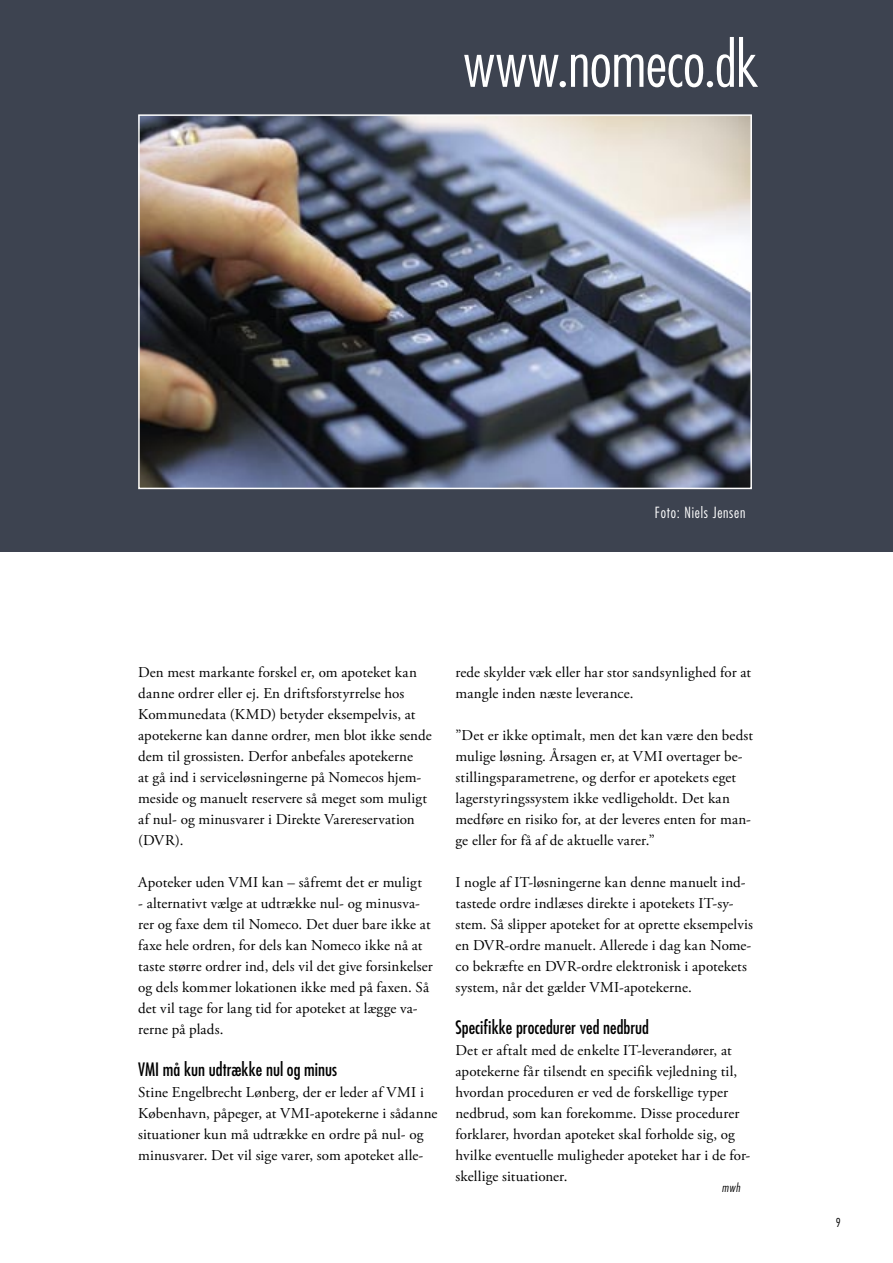
<style>
.page{position:relative;width:893px;height:1263px;background:#fff}
.page>*{position:absolute;margin:0;border:0;box-sizing:border-box;transform-origin:0 0}
.Brød_forside{font:300 condensed 62.4px "Futura";letter-spacing:-.01em;color:#fff}
.mellemrubrik{font:condensed 18px "Futura";color:#000}
.Brød_forside-2{font:15px/21px "Adobe Garamond Pro";letter-spacing:.005em;color:#000}
.Mellemrubrik_-_grå{font:300 condensed 15px "Futura";letter-spacing:.05em;color:#fff}
.Mellemrubrik_-_grå-2{font:italic 300 condensed 12px "Futura";color:#000}
.t1{font:300 condensed 12px "Futura";color:#000}
</style>
<div class="page">
<div style="left:0;top:0;width:893px;height:552px;background:#3d4350"></div>
<img style="left:141px;top:117px;width:608px;height:369px">
<div style="left:138px;top:114px;width:614px;height:375px;border:2px solid #fff"></div>
<p class="Brød_forside" style="left:463px;top:27px;width:296px">www.nomeco.dk</p>
<p class="Mellemrubrik_-_grå" style="left:655px;top:503px;width:92px">Foto: Niels Jensen</p>
<p class="Brød_forside-2" style="left:138px;top:662px;width:295px">Den mest markante forskel er, om apoteket kan danne ordrer eller ej. En driftsforstyrrelse hos Kommunedata (KMD) betyder eksempelvis, at apotekerne kan danne ordrer, men blot ikke sende dem til grossisten. Derfor anbefales apotekerne<br>at gå ind i serviceløsningerne på Nomecos hjem&shy;meside og manuelt reservere så meget som muligt af nul- og minusvarer i Direkte Varereservation (DVR).</p>
<p class="Brød_forside-2" style="left:138px;top:872px;width:285px">Apoteker uden VMI kan – såfremt det er muligt</p>
<p class="Brød_forside-2" style="left:138px;top:893px;width:296px">- alternativt vælge at udtrække nul- og minusva&shy;rer og faxe dem til Nomeco. Det duer bare ikke at faxe hele ordren, for dels kan Nomeco ikke nå at taste større ordrer ind, dels vil det give forsinkelser og dels kommer lokationen ikke med på faxen. Så det vil tage for lang tid for apoteket at lægge va&shy;rerne på plads.</p>
<p class="mellemrubrik" style="left:138px;top:1058px;width:200px">VMI må kun udtrække nul og minus</p>
<p class="Brød_forside-2" style="left:138px;top:1082px;width:301px">Stine Engelbrecht Lønberg, der er leder af VMI i København, påpeger, at VMI-apotekerne i sådanne situationer kun må udtrække en ordre på nul- og minusvarer. Det vil sige varer, som apoteket alle-</p>
<p class="Brød_forside-2" style="left:455px;top:662px;width:297px">rede skylder væk eller har stor sandsynlighed for at mangle inden næste leverance.</p>
<p class="Brød_forside-2" style="left:455px;top:725px;width:299px">”Det er ikke optimalt, men det kan være den bedst mulige løsning. Årsagen er, at VMI overtager be&shy;stillingsparametrene, og derfor er apotekets eget</p>
<p class="Brød_forside-2" style="left:455px;top:788px;width:297px">lagerstyringssystem ikke vedligeholdt. Det kan medføre en risiko for, at der leveres enten for man&shy;ge eller for få af de aktuelle varer.”</p>
<p class="Brød_forside-2" style="left:455px;top:872px;width:299px">I nogle af IT-løsningerne kan denne manuelt ind&shy;tastede ordre indlæses direkte i apotekets IT-sy&shy;stem. Så slipper apoteket for at oprette eksempelvis en DVR-ordre manuelt. Allerede i dag kan Nome&shy;co bekræfte en DVR-ordre elektronisk i apotekets system, når det gælder VMI-apotekerne.</p>
<p class="mellemrubrik" style="left:455px;top:1016px;width:195px">Specifikke procedurer ved nedbrud</p>
<p class="Brød_forside-2" style="left:455px;top:1040px;width:296px">Det er aftalt med de enkelte IT-leverandører, at apotekerne får tilsendt en specifik vejledning til, hvordan proceduren er ved de forskellige typer nedbrud, som kan forekomme. Disse procedurer forklarer, hvordan apoteket skal forholde sig, og hvilke eventuelle muligheder apoteket har i de for&shy;skellige situationer.</p>
<p class="Mellemrubrik_-_grå-2" style="left:722px;top:1180px;width:20px">mwh</p>
<p class="t1" style="left:836px;top:1215px;width:6px">9</p>
</div>
